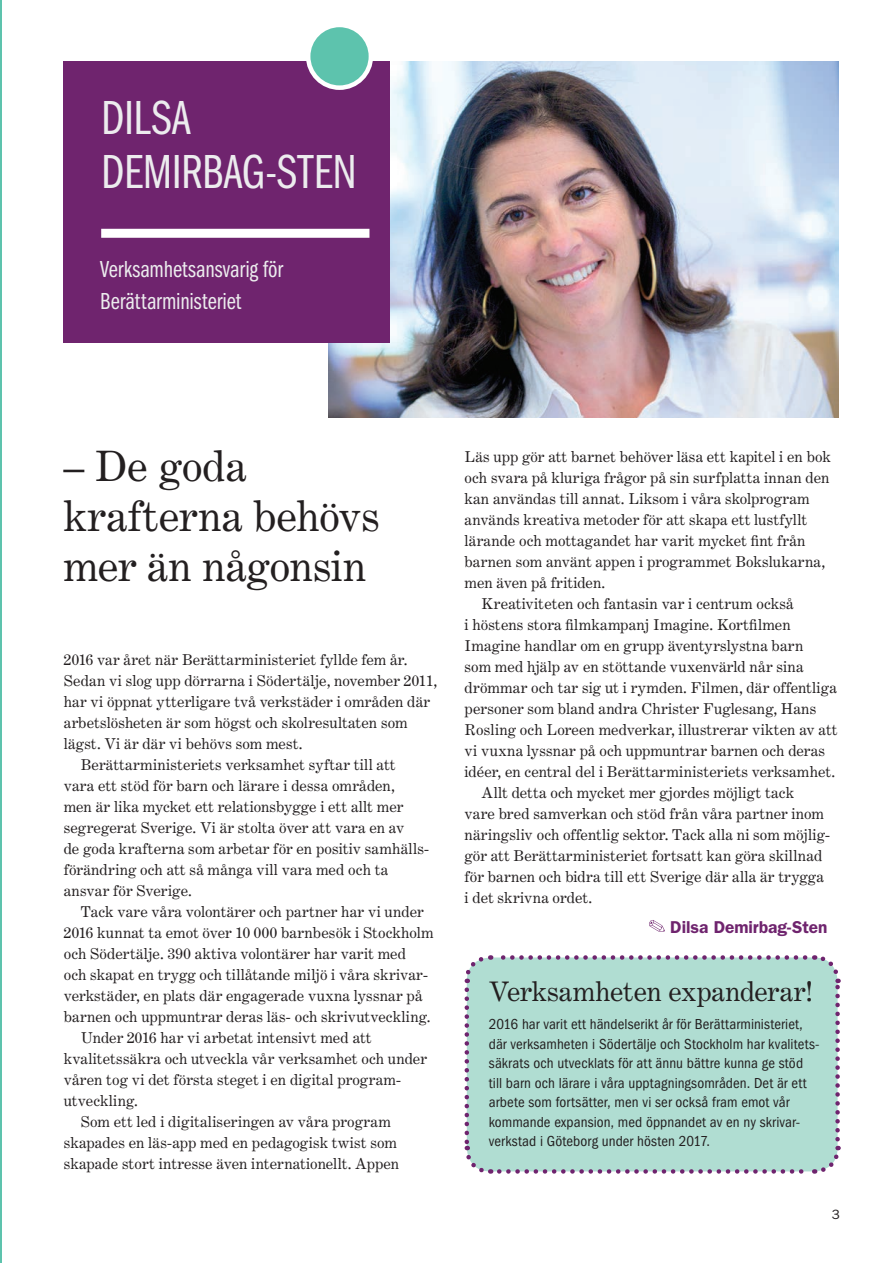
<style>
.page{position:relative;width:893px;height:1263px;background:#fff}
.page>*{position:absolute;margin:0;border:0;box-sizing:border-box;transform-origin:0 0}
.t1{font:49.5px/54px "ITC Franklin Gothic Std Bk Cp";color:#ececee}
.t2{font:42px/50.4px "Century Expanded LT Std";letter-spacing:-.005em;color:#231f20}
.t3{font:27px "Century Expanded LT Std";letter-spacing:-.01em;color:#231f20}
.t4{font:24px/31.5px "ITC Franklin Gothic Std Bk Cp";color:#ececee}
.t5{font:600 17.25px "ITC Franklin Gothic Std";color:#6f246e}
.t6{font:15px "Century Expanded LT Std";letter-spacing:.005em;color:#231f20}
.t7{font:condensed 15px/19.5px "ITC Franklin Gothic Std";letter-spacing:.005em;color:#231f20}
.t8{font:13.5px "ITC Franklin Gothic Std";color:#231f20}
</style>
<div class="page">
<hr style="left:0;top:0;width:1px;height:1263px;background:#5dc3ad">
<img style="left:328px;top:61px;width:511px;height:356px">
<div style="left:467px;top:957px;width:371px;height:214px;background:#b0ddd2;border-radius:23px"></div>
<svg style="left:464px;top:990px;width:27px;height:184px"></svg>
<svg style="left:499px;top:1146px;width:342px;height:28px"></svg>
<svg style="left:814px;top:955px;width:27px;height:184px"></svg>
<svg style="left:464px;top:955px;width:341px;height:28px"></svg>
<div style="left:63px;top:61px;width:327px;height:282px;background:#6f246e"></div>
<div style="left:101px;top:229px;width:268px;height:9px;background:#fff"></div>
<div style="left:308px;top:25px;width:63px;height:63px;background:#5dc3ad;border-radius:50%"></div>
<div style="left:306px;top:23px;width:67px;height:67px;border:4px solid #fff;border-radius:50%"></div>
<svg style="left:649px;top:920px;width:16px;height:11px"></svg>
<h1 class="t1" style="left:101px;top:91px;width:257px">DILSA<br>DEMIRBAG-STEN</h1>
<h3 class="t4" style="left:100px;top:254px;width:185px">Verksamhetsansvarig för<br>Berättarministeriet</h3>
<h2 class="t2" style="left:63px;top:440px;width:318px">– De goda krafterna behövs mer än någonsin</h2>
<p class="t6" style="left:64px;top:650px;width:345px">2016 var året när Berättarministeriet fyllde fem år.</p>
<p class="t6" style="left:64px;top:671px;width:375px">Sedan vi slog upp dörrarna i Södertälje, november 2011,</p>
<p class="t6" style="left:64px;top:692px;width:368px">har vi öppnat ytterligare två verkstäder i områden där</p>
<p class="t6" style="left:64px;top:713px;width:345px">arbetslösheten är som högst och skolresultaten som</p>
<p class="t6" style="left:64px;top:734px;width:240px">lägst. Vi är där vi behövs som mest.</p>
<p class="t6" style="left:81px;top:755px;width:316px">Berättarministeriets verksamhet syftar till att</p>
<p class="t6" style="left:64px;top:776px;width:332px">vara ett stöd för barn och lärare i dessa områden,</p>
<p class="t6" style="left:64px;top:797px;width:341px">men är lika mycket ett relationsbygge i ett allt mer</p>
<p class="t6" style="left:64px;top:818px;width:342px">segregerat Sverige. Vi är stolta över att vara en av</p>
<p class="t6" style="left:64px;top:839px;width:367px">de goda krafterna som arbetar för en positiv samhälls-</p>
<p class="t6" style="left:64px;top:860px;width:326px">förändring och att så många vill vara med och ta</p>
<p class="t6" style="left:64px;top:881px;width:130px">ansvar för Sverige.</p>
<p class="t6" style="left:81px;top:902px;width:345px">Tack vare våra volontärer och partner har vi under</p>
<p class="t6" style="left:64px;top:923px;width:371px">2016 kunnat ta emot över 10 000 barnbesök i Stockholm</p>
<p class="t6" style="left:64px;top:944px;width:344px">och Södertälje. 390 aktiva volontärer har varit med</p>
<p class="t6" style="left:64px;top:965px;width:366px">och skapat en trygg och tillåtande miljö i våra skrivar-</p>
<p class="t6" style="left:64px;top:986px;width:360px">verkstäder, en plats där engagerade vuxna lyssnar på</p>
<p class="t6" style="left:64px;top:1007px;width:368px">barnen och uppmuntrar deras läs- och skrivutveckling.</p>
<p class="t6" style="left:81px;top:1028px;width:292px">Under 2016 har vi arbetat intensivt med att</p>
<p class="t6" style="left:64px;top:1049px;width:365px">kvalitetssäkra och utveckla vår verksamhet och under</p>
<p class="t6" style="left:64px;top:1070px;width:338px">våren tog vi det första steget i en digital program-</p>
<p class="t6" style="left:64px;top:1091px;width:76px">utveckling.</p>
<p class="t6" style="left:81px;top:1112px;width:312px">Som ett led i digitaliseringen av våra program</p>
<p class="t6" style="left:64px;top:1133px;width:335px">skapades en läs-app med en pedagogisk twist som</p>
<p class="t6" style="left:64px;top:1154px;width:337px">skapade stort intresse även internationellt. Appen</p>
<p class="t6" style="left:465px;top:447px;width:368px">Läs upp gör att barnet behöver läsa ett kapitel i en bok</p>
<p class="t6" style="left:465px;top:468px;width:366px">och svara på kluriga frågor på sin surfplatta innan den</p>
<p class="t6" style="left:465px;top:489px;width:347px">kan användas till annat. Liksom i våra skolprogram</p>
<p class="t6" style="left:465px;top:510px;width:344px">används kreativa metoder för att skapa ett lustfyllt</p>
<p class="t6" style="left:465px;top:531px;width:343px">lärande och mottagandet har varit mycket fint från</p>
<p class="t6" style="left:465px;top:552px;width:362px">barnen som använt appen i programmet Bokslukarna,</p>
<p class="t6" style="left:465px;top:573px;width:142px">men även på fritiden.</p>
<p class="t6" style="left:482px;top:594px;width:314px">Kreativiteten och fantasin var i centrum också</p>
<p class="t6" style="left:465px;top:615px;width:328px">i höstens stora filmkampanj Imagine. Kortfilmen</p>
<p class="t6" style="left:465px;top:636px;width:340px">Imagine handlar om en grupp äventyrslystna barn</p>
<p class="t6" style="left:465px;top:657px;width:341px">som med hjälp av en stöttande vuxenvärld når sina</p>
<p class="t6" style="left:465px;top:678px;width:374px">drömmar och tar sig ut i rymden. Filmen, där offentliga</p>
<p class="t6" style="left:465px;top:699px;width:353px">personer som bland andra Christer Fuglesang, Hans</p>
<p class="t6" style="left:465px;top:720px;width:375px">Rosling och Loreen medverkar, illustrerar vikten av att</p>
<p class="t6" style="left:465px;top:741px;width:362px">vi vuxna lyssnar på och uppmuntrar barnen och deras</p>
<p class="t6" style="left:465px;top:762px;width:372px">idéer, en central del i Berättarministeriets verksamhet.</p>
<p class="t6" style="left:482px;top:783px;width:314px">Allt detta och mycket mer gjordes möjligt tack</p>
<p class="t6" style="left:465px;top:804px;width:361px">vare bred samverkan och stöd från våra partner inom</p>
<p class="t6" style="left:465px;top:825px;width:367px">näringsliv och offentlig sektor. Tack alla ni som möjlig-</p>
<p class="t6" style="left:465px;top:846px;width:359px">gör att Berättarministeriet fortsatt kan göra skillnad</p>
<p class="t6" style="left:465px;top:867px;width:361px">för barnen och bidra till ett Sverige där alla är trygga</p>
<p class="t6" style="left:465px;top:888px;width:129px">i det skrivna ordet.</p>
<p class="t5" style="left:670px;top:916px;width:159px">Dilsa Demirbag-Sten</p>
<h3 class="t3" style="left:489px;top:975px;width:326px">Verksamheten expanderar!</h3>
<p class="t7" style="left:489px;top:1015px;width:332px">2016 har varit ett händelserikt år för Berättarministeriet, där verksamheten i Södertälje och Stockholm har kvalitets&shy;säkrats och utvecklats för att ännu bättre kunna ge stöd till barn och lärare i våra upptagningsområden. Det är ett arbete som fortsätter, men vi ser också fram emot vår kommande expansion, med öppnandet av en ny skrivar&shy;verkstad i Göteborg under hösten 2017.</p>
<p class="t8" style="left:832px;top:1207px;width:10px">3</p>
</div>
